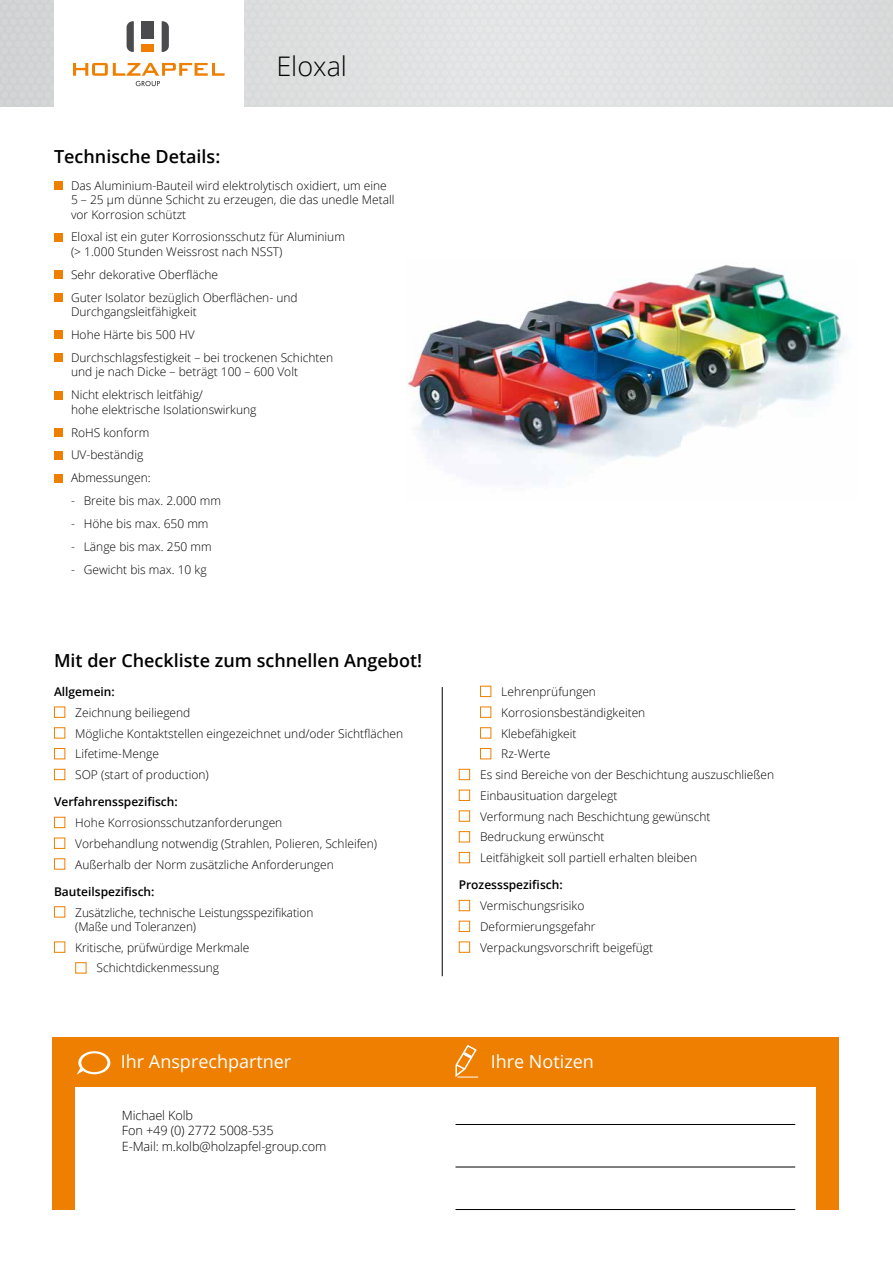
<style>
.page{position:relative;width:893px;height:1263px;background:#fff}
.page>*{position:absolute;margin:0;border:0;box-sizing:border-box;transform-origin:0 0}
.t1{font:300 27px "Open Sans";color:#000}
.t2{font:600 18px "Open Sans";color:#000}
.t3{font:18px "Open Sans";color:#fff}
.t4{font:300 12.75px/15.3px "Open Sans";letter-spacing:-.01em;color:#000}
.t5{font:300 12px/20.9px "Open Sans";color:#000}
.t6{font:600 12px "Open Sans";color:#000}
</style>
<div class="page">
<svg style="left:73px;top:63px;width:152px;height:23px"></svg>
<svg style="left:127px;top:21px;width:7px;height:31px"></svg>
<div style="left:142px;top:44px;width:12px;height:8px;background:#ee7f00"></div>
<div style="left:142px;top:21px;width:12px;height:17px;background:#4b4b4d"></div>
<svg style="left:162px;top:21px;width:7px;height:31px"></svg>
<div style="left:53px;top:1037px;width:786px;height:173px;background:#ee7f00"></div>
<div style="left:76px;top:1087px;width:740px;height:129px;background:#fff"></div>
<hr style="left:455px;top:1124px;width:340px;height:1px;background:#000">
<hr style="left:455px;top:1167px;width:340px;height:1px;background:#000">
<hr style="left:455px;top:1209px;width:340px;height:1px;background:#000">
<svg style="left:455px;top:1045px;width:23px;height:33px"></svg>
<svg style="left:77px;top:1051px;width:33px;height:23px"></svg>
<div style="left:54px;top:706px;width:11px;height:12px;border:1px solid #ee7f00"></div>
<div style="left:54px;top:727px;width:11px;height:11px;border:1px solid #ee7f00"></div>
<div style="left:54px;top:748px;width:11px;height:11px;border:1px solid #ee7f00"></div>
<div style="left:54px;top:769px;width:11px;height:11px;border:1px solid #ee7f00"></div>
<div style="left:54px;top:817px;width:11px;height:11px;border:1px solid #ee7f00"></div>
<div style="left:54px;top:837px;width:11px;height:12px;border:1px solid #ee7f00"></div>
<div style="left:54px;top:858px;width:11px;height:12px;border:1px solid #ee7f00"></div>
<div style="left:54px;top:906px;width:11px;height:11px;border:1px solid #ee7f00"></div>
<div style="left:54px;top:941px;width:11px;height:12px;border:1px solid #ee7f00"></div>
<div style="left:75px;top:962px;width:12px;height:11px;border:1px solid #ee7f00"></div>
<hr style="left:442px;top:687px;width:1px;height:289px;background:#000">
<div style="left:480px;top:686px;width:11px;height:11px;border:1px solid #ee7f00"></div>
<div style="left:480px;top:706px;width:11px;height:12px;border:1px solid #ee7f00"></div>
<div style="left:480px;top:727px;width:11px;height:11px;border:1px solid #ee7f00"></div>
<div style="left:480px;top:748px;width:11px;height:11px;border:1px solid #ee7f00"></div>
<div style="left:459px;top:769px;width:11px;height:11px;border:1px solid #ee7f00"></div>
<div style="left:459px;top:790px;width:11px;height:11px;border:1px solid #ee7f00"></div>
<div style="left:459px;top:810px;width:11px;height:12px;border:1px solid #ee7f00"></div>
<div style="left:459px;top:831px;width:11px;height:11px;border:1px solid #ee7f00"></div>
<div style="left:459px;top:852px;width:11px;height:11px;border:1px solid #ee7f00"></div>
<div style="left:459px;top:900px;width:11px;height:11px;border:1px solid #ee7f00"></div>
<div style="left:459px;top:921px;width:11px;height:11px;border:1px solid #ee7f00"></div>
<div style="left:459px;top:941px;width:11px;height:12px;border:1px solid #ee7f00"></div>
<div style="left:54px;top:182px;width:8px;height:8px;background:#ee7f00"></div>
<div style="left:54px;top:233px;width:8px;height:8px;background:#ee7f00"></div>
<div style="left:54px;top:271px;width:8px;height:8px;background:#ee7f00"></div>
<div style="left:54px;top:294px;width:8px;height:8px;background:#ee7f00"></div>
<div style="left:54px;top:331px;width:8px;height:8px;background:#ee7f00"></div>
<div style="left:54px;top:354px;width:8px;height:8px;background:#ee7f00"></div>
<div style="left:54px;top:391px;width:8px;height:8px;background:#ee7f00"></div>
<div style="left:54px;top:428px;width:8px;height:8px;background:#ee7f00"></div>
<div style="left:54px;top:451px;width:8px;height:8px;background:#ee7f00"></div>
<div style="left:54px;top:474px;width:8px;height:8px;background:#ee7f00"></div>
<img style="left:406px;top:264px;width:440px;height:220px">
<h1 class="t1" style="left:276px;top:48px;width:72px">Eloxal</h1>
<h2 class="t2" style="left:54px;top:144px;width:168px">Technische Details:</h2>
<p class="t5" style="left:71px;top:178px;width:325px;line-height:14.4px">Das Aluminium-Bauteil wird elektrolytisch oxidiert, um eine<br>5 – 25 µm dünne Schicht zu erzeugen, die das unedle Metall vor Korrosion schützt</p>
<p class="t5" style="left:71px;top:230px;width:275px;line-height:14.4px">Eloxal ist ein guter Korrosionsschutz für Aluminium (&gt; 1.000 Stunden Weissrost nach NSST)</p>
<p class="t5" style="left:71px;top:263px;width:228px;line-height:23px">Sehr dekorative Oberfläche<br>Guter Isolator bezüglich Oberflächen- und</p>
<p class="t5" style="left:71px;top:300px;width:264px;line-height:23px">Durchgangsleitfähigkeit<br>Hohe Härte bis 500 HV<br>Durchschlagsfestigkeit – bei trockenen Schichten</p>
<p class="t5" style="left:71px;top:360px;width:229px;line-height:23px">und je nach Dicke – beträgt 100 – 600 Volt<br>Nicht elektrisch leitfähig/</p>
<p class="t5" style="left:71px;top:397px;width:187px;line-height:23px">hohe elektrische Isolationswirkung<br>RoHS konform<br>UV-beständig<br>Abmessungen:</p>
<p class="t5" style="left:71px;top:490px;width:152px">- Breite bis max. 2.000 mm</p>
<p class="t5" style="left:71px;top:513px;width:139px">- Höhe bis max. 650 mm</p>
<p class="t5" style="left:71px;top:536px;width:142px">- Länge bis max. 250 mm</p>
<p class="t5" style="left:71px;top:559px;width:137px">- Gewicht bis max. 10 kg</p>
<h2 class="t2" style="left:54px;top:648px;width:370px">Mit der Checkliste zum schnellen Angebot!</h2>
<p class="t6" style="left:54px;top:683px;width:62px">Allgemein:</p>
<p class="t5" style="left:75px;top:702px;width:330px">Zeichnung beiliegend<br>Mögliche Kontaktstellen eingezeichnet und/oder Sichtflächen<br>Lifetime-Menge<br>SOP (start of production)</p>
<p class="t6" style="left:54px;top:794px;width:125px">Verfahrensspezifisch:</p>
<p class="t5" style="left:75px;top:812px;width:303px">Hohe Korrosionsschutzanforderungen<br>Vorbehandlung notwendig (Strahlen, Polieren, Schleifen)<br>Außerhalb der Norm zusätzliche Anforderungen</p>
<p class="t6" style="left:54px;top:883px;width:102px">Bauteilspezifisch:</p>
<p class="t5" style="left:75px;top:905px;width:240px;line-height:14.4px">Zusätzliche, technische Leistungsspezifikation (Maße und Toleranzen)</p>
<p class="t5" style="left:97px;top:936px;width:154px;text-indent:-21px">Kritische, prüfwürdige Merkmale<br>Schichtdickenmessung</p>
<p class="t5" style="left:501px;top:681px;width:96px">Lehrenprüfungen</p>
<p class="t5" style="left:501px;top:702px;width:146px">Korrosionsbeständigkeiten</p>
<p class="t5" style="left:501px;top:722px;width:77px">Klebefähigkeit</p>
<p class="t5" style="left:501px;top:743px;width:51px">Rz-Werte</p>
<p class="t5" style="left:480px;top:764px;width:296px">Es sind Bereiche von der Beschichtung auszuschließen</p>
<p class="t5" style="left:480px;top:785px;width:139px">Einbausituation dargelegt</p>
<p class="t5" style="left:480px;top:805px;width:232px">Verformung nach Beschichtung gewünscht</p>
<p class="t5" style="left:480px;top:826px;width:126px">Bedruckung erwünscht</p>
<p class="t5" style="left:480px;top:847px;width:219px">Leitfähigkeit soll partiell erhalten bleiben</p>
<p class="t6" style="left:459px;top:877px;width:105px">Prozessspezifisch:</p>
<p class="t5" style="left:480px;top:895px;width:175px">Vermischungsrisiko<br>Deformierungsgefahr<br>Verpackungsvorschrift beigefügt</p>
<h2 class="t3" style="left:121px;top:1049px;width:172px">Ihr Ansprechpartner</h2>
<h2 class="t3" style="left:491px;top:1049px;width:105px">Ihre Notizen</h2>
<p class="t4" style="left:122px;top:1107px;width:206px">Michael Kolb<br>Fon +49 (0) 2772 5008-535<br>E-Mail: m.kolb@holzapfel-group.com</p>
</div>
